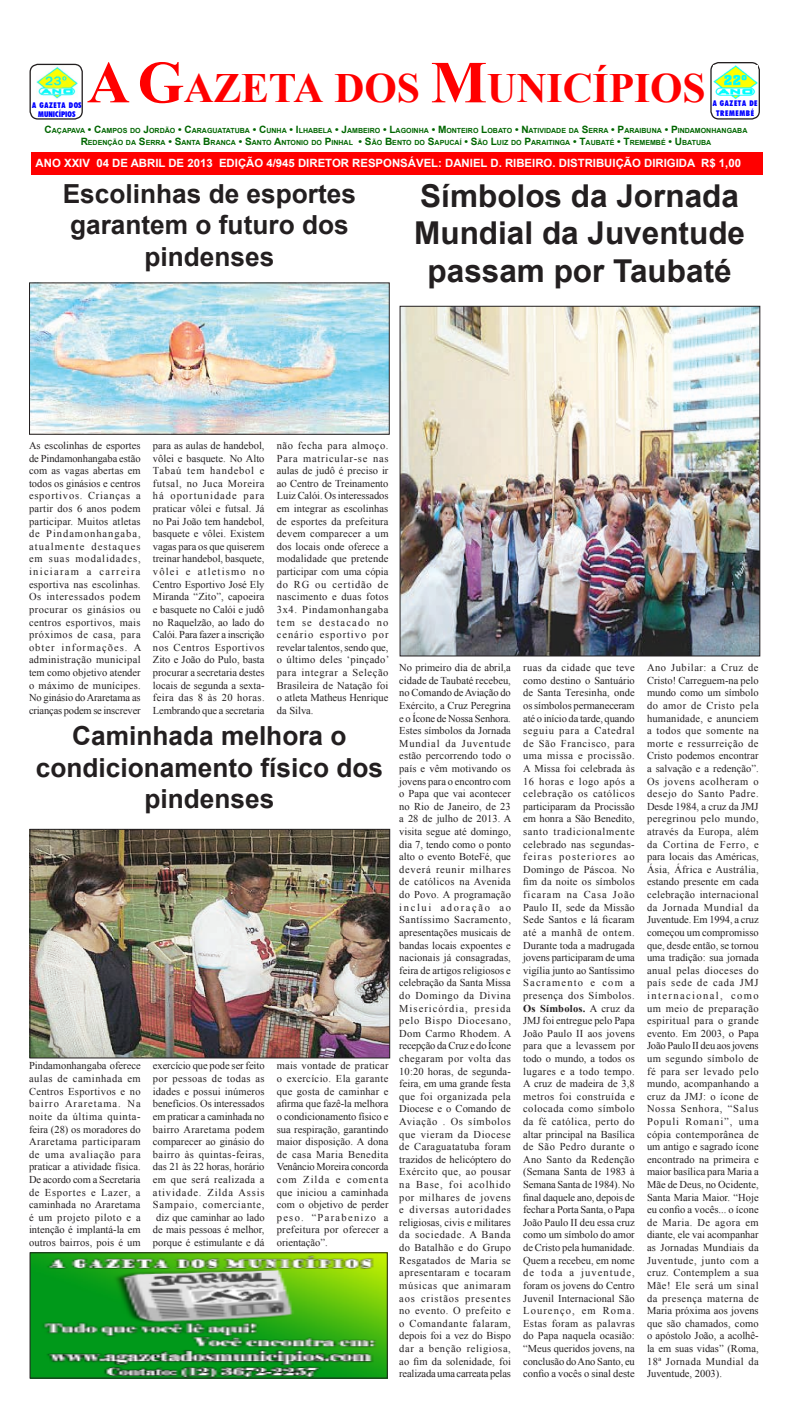
<style>
.page{position:relative;width:789px;height:1427px;background:#fff}
.page>*{position:absolute;margin:0;border:0;box-sizing:border-box;transform-origin:0 0}
.t1{font:700 41.65px "Times New Roman";letter-spacing:-.005em;color:#f00}
.t2{font:700 31.5px/37.8px "Arial";color:#231f20;text-align:center}
.t3{font:700 26.25px/31.5px "Arial";color:#231f20;text-align:center}
.t4{font:700 11.38px "Arial";color:#fff}
.t5{font:10.5px/12.6px "Times New Roman";color:#231f20;text-align:justify}
.t6{font:900 condensed 7.88px/9.5px "Futura BT";letter-spacing:.08em;color:#00f;text-align:center}
.t7{font:900 condensed 7.88px "Futura BT";color:#00f}
.t8{font:700 7.09px "Arial";color:#060}
.s1{font-size:59.5px}
.s2{font-size:10.06px}
.s3{font-weight:700}
</style>
<div class="page">
<div style="left:31px;top:152px;width:731px;height:22px;background:#f00"></div>
<div style="left:30px;top:64px;width:53px;height:56px;border:1px solid #231f20;border-radius:8px"></div>
<img style="left:37px;top:67px;width:40px;height:32px">
<div style="left:710px;top:62px;width:50px;height:58px;border:1px solid #231f20;border-radius:8px"></div>
<img style="left:713px;top:66px;width:44px;height:33px">
<img style="left:31px;top:284px;width:357px;height:148px">
<img style="left:401px;top:308px;width:357px;height:346px">
<div style="left:399px;top:306px;width:361px;height:350px;border:1px solid #231f20"></div>
<img style="left:32px;top:830px;width:356px;height:226px">
<div style="left:30px;top:828px;width:360px;height:230px;border:1px solid #231f20"></div>
<img style="left:32px;top:1254px;width:354px;height:122px">
<div style="left:30px;top:1252px;width:358px;height:126px;border:1px solid #231f20"></div>
<p class="t1" style="left:87px;top:60px;width:620px"><span class="s1">A G</span>AZETA DOS <span class="s1">M</span>UNICÍPIOS</p>
<p class="t7" style="left:38px;top:110px;width:39px">MUNICÍPIOS</p>
<p class="t6" style="left:712px;top:99px;width:46px">A GAZETA DE<br>TREMEMBÉ</p>
<p class="t6" style="left:32px;top:100px;width:51px">A GAZETA DOS</p>
<p class="t8" style="left:45px;top:125px;width:704px"><span class="s2">C</span>AÇAPAVA <span class="s2">• C</span>AMPOS DO <span class="s2">J</span>ORDÃO <span class="s2">• C</span>ARAGUATATUBA <span class="s2">• C</span>UNHA <span class="s2">• I</span>LHABELA <span class="s2">• J</span>AMBEIRO <span class="s2">• L</span>AGOINHA <span class="s2">• M</span> ONTEIRO <span class="s2">L</span>OBATO <span class="s2">• N</span> ATIVIDADE DA <span class="s2">S</span>ERRA <span class="s2">• P</span>ARAIBUNA <span class="s2">• P</span> INDAMONHANGABA</p>
<p class="t8" style="left:81px;top:137px;width:632px"><span class="s2">R</span>EDENÇÃO DA <span class="s2">S</span>ERRA <span class="s2">• S</span>ANTA <span class="s2">B</span> RANCA <span class="s2">• S</span>ANTO <span class="s2">A</span>NTONIO DO <span class="s2">P</span> INHAL <span class="s2">• S</span>ÃO <span class="s2">B</span> ENTO DO <span class="s2">S</span>APUCAÍ <span class="s2">• S</span>ÃO <span class="s2">L</span>UIZ DO <span class="s2">P</span>ARAITINGA <span class="s2">• T</span>AUBATÉ <span class="s2">• T</span>REMEMBÉ <span class="s2">• U</span> BATUBA</p>
<p class="t4" style="left:36px;top:156px;width:707px">ANO XXIV 04 DE ABRIL DE 2013 EDIÇÃO 4/945 DIRETOR RESPONSÁVEL: DANIEL D. RIBEIRO. DISTRIBUIÇÃO DIRIGIDA R$ 1,00</p>
<p class="t3" style="left:63px;top:178px;width:295px">Escolinhas de esportes garantem o futuro dos pindenses</p>
<p class="t2" style="left:414px;top:177px;width:332px">Símbolos da Jornada<br>Mundial da Juventude passam por Taubaté</p>
<p class="t5" style="left:29px;top:439px;width:114px">As escolinhas de esportes de Pindamonhangaba estão com as vagas abertas em todos os ginásios e centros esportivos. Crianças a partir dos 6 anos podem participar. Muitos atletas de Pindamonhangaba, atualmente destaques em suas modalidades, iniciaram a carreira esportiva nas escolinhas.<br>Os interessados podem procurar os ginásios ou centros esportivos, mais próximos de casa, para obter informações. A administração municipal tem como objetivo atender o máximo de munícipes.<br>No ginásio do Araretama as crianças podem se inscrever</p>
<p class="t5" style="left:153px;top:439px;width:113px">para as aulas de handebol, vôlei e basquete. No Alto Tabaú tem handebol e futsal, no Juca Moreira há oportunidade para praticar vôlei e futsal. Já no Pai João tem handebol, basquete e vôlei. Existem vagas para os que quiserem treinar handebol, basquete, vôlei e atletismo no Centro Esportivo José Ely Miranda “Zito”, capoeira e basquete no Calói e judô no Raquelzão, ao lado do Calói. Para fazer a inscrição nos Centros Esportivos Zito e João do Pulo, basta procurar a secretaria destes locais de segunda a sexta&shy;feira das 8 às 20 horas.<br>Lembrando que a secretaria</p>
<p class="t5" style="left:277px;top:439px;width:114px">não fecha para almoço.<br>Para matricular-se nas aulas de judô é preciso ir ao Centro de Treinamento Luiz Calói. Os interessados em integrar as escolinhas de esportes da prefeitura devem comparecer a um dos locais onde oferece a modalidade que pretende participar com uma cópia do RG ou certidão de nascimento e duas fotos 3x4. Pindamonhangaba tem se destacado no cenário esportivo por revelar talentos, sendo que, o último deles ‘pinçado’ para integrar a Seleção Brasileira de Natação foi o atleta Matheus Henrique da Silva.</p>
<p class="t3" style="left:36px;top:720px;width:349px">Caminhada melhora o condicionamento físico dos pindenses</p>
<p class="t5" style="left:29px;top:1059px;width:113px">Pindamonhangaba oferece aulas de caminhada em Centros Esportivos e no bairro Araretama. Na noite da última quinta&shy;feira (28) os moradores do Araretama participaram de uma avaliação para praticar a atividade física.<br>De acordo com a Secretaria de Esportes e Lazer, a caminhada no Araretama é um projeto piloto e a intenção é implantá-la em outros bairros, pois é um</p>
<p class="t5" style="left:153px;top:1059px;width:113px;text-align:center">exercício que pode ser feito por pessoas de todas as idades e possui inúmeros benefícios. Os interessados em praticar a caminhada no bairro Araretama podem comparecer ao ginásio do bairro às quintas-feiras, das 21 às 22 horas, horário em que será realizada a atividade. Zilda Assis<br>Sampaio, comerciante, diz que caminhar ao lado de mais pessoas é melhor, porque é estimulante e dá</p>
<p class="t5" style="left:277px;top:1059px;width:113px">mais vontade de praticar o exercício. Ela garante que gosta de caminhar e afirma que fazê-la melhora o condicionamento físico e sua respiração, garantindo maior disposição. A dona de casa Maria Benedita Venâncio Moreira concorda com Zilda e comenta que iniciou a caminhada com o objetivo de perder peso. “Parabenizo a prefeitura por oferecer a orientação”.</p>
<p class="t5" style="left:399px;top:661px;width:114px">No primeiro dia de abril,a cidade de Taubaté recebeu, no Comando de Aviação do Exército, a Cruz Peregrina e o Ícone de Nossa Senhora.<br>Estes símbolos da Jornada Mundial da Juventude estão percorrendo todo o país e vêm motivando os jovens para o encontro com o Papa que vai acontecer no Rio de Janeiro, de 23 a 28 de julho de 2013. A visita segue até domingo, dia 7, tendo como o ponto alto o evento BoteFé, que deverá reunir milhares de católicos na Avenida do Povo. A programação inclui adoração ao Santíssimo Sacramento, apresentações musicais de bandas locais expoentes e nacionais já consagradas, feira de artigos religiosos e celebração da Santa Missa do Domingo da Divina Misericórdia, presida pelo Bispo Diocesano, Dom Carmo Rhodem. A recepção da Cruz e do Ícone chegaram por volta das 10:20 horas, de segunda&shy;feira, em uma grande festa que foi organizada pela Diocese e o Comando de Aviação . Os símbolos que vieram da Diocese de Caraguatatuba foram trazidos de helicóptero do Exército que, ao pousar na Base, foi acolhido por milhares de jovens e diversas autoridades religiosas, civis e militares da sociedade. A Banda do Batalhão e do Grupo Resgatados de Maria se apresentaram e tocaram músicas que animaram aos cristãos presentes no evento. O prefeito e o Comandante falaram, depois foi a vez do Bispo dar a benção religiosa, ao fim da solenidade, foi realizada uma carreata pelas</p>
<p class="t5" style="left:523px;top:661px;width:113px">ruas da cidade que teve como destino o Santuário de Santa Teresinha, onde os símbolos permaneceram até o início da tarde, quando seguiu para a Catedral de São Francisco, para uma missa e procissão.<br>A Missa foi celebrada às 16 horas e logo após a celebração os católicos participaram da Procissão em honra a São Benedito, santo tradicionalmente celebrado nas segundas&shy;feiras posteriores ao Domingo de Páscoa. No fim da noite os símbolos ficaram na Casa João Paulo II, sede da Missão Sede Santos e lá ficaram até a manhã de ontem.<br>Durante toda a madrugada jovens participaram de uma vigília junto ao Santíssimo Sacramento e com a presença dos Símbolos.<br><span class="s3">Os Símbolos.</span> A cruz da JMJ foi entregue pelo Papa João Paulo II aos jovens para que a levassem por todo o mundo, a todos os lugares e a todo tempo.<br>A cruz de madeira de 3,8 metros foi construída e colocada como símbolo da fé católica, perto do altar principal na Basílica de São Pedro durante o Ano Santo da Redenção (Semana Santa de 1983 à Semana Santa de 1984). No final daquele ano, depois de fechar a Porta Santa, o Papa João Paulo II deu essa cruz como um símbolo do amor de Cristo pela humanidade.<br>Quem a recebeu, em nome de toda a juventude, foram os jovens do Centro Juvenil Internacional São Lourenço, em Roma.<br>Estas foram as palavras do Papa naquela ocasião: “Meus queridos jovens, na conclusão do Ano Santo, eu confio a vocês o sinal deste</p>
<p class="t5" style="left:647px;top:661px;width:113px">Ano Jubilar: a Cruz de Cristo! Carreguem-na pelo mundo como um símbolo do amor de Cristo pela humanidade, e anunciem a todos que somente na morte e ressurreição de Cristo podemos encontrar a salvação e a redenção”.<br>Os jovens acolheram o desejo do Santo Padre.<br>Desde 1984, a cruz da JMJ peregrinou pelo mundo, através da Europa, além da Cortina de Ferro, e para locais das Américas, Ásia, África e Austrália, estando presente em cada celebração internacional da Jornada Mundial da Juventude. Em 1994, a cruz começou um compromisso que, desde então, se tornou uma tradição: sua jornada anual pelas dioceses do país sede de cada JMJ internacional, como um meio de preparação espiritual para o grande evento. Em 2003, o Papa João Paulo II deu aos jovens um segundo símbolo de fé para ser levado pelo mundo, acompanhando a cruz da JMJ: o ícone de Nossa Senhora, “Salus Populi Romani”, uma cópia contemporânea de um antigo e sagrado ícone encontrado na primeira e maior basílica para Maria a Mãe de Deus, no Ocidente, Santa Maria Maior. “Hoje eu confio a vocês... o ícone de Maria. De agora em diante, ele vai acompanhar as Jornadas Mundiais da Juventude, junto com a cruz. Contemplem a sua Mãe! Ele será um sinal da presença materna de Maria próxima aos jovens que são chamados, como o apóstolo João, a acolhê&shy;la em suas vidas” (Roma, 18ª Jornada Mundial da Juventude, 2003).</p>
</div>
